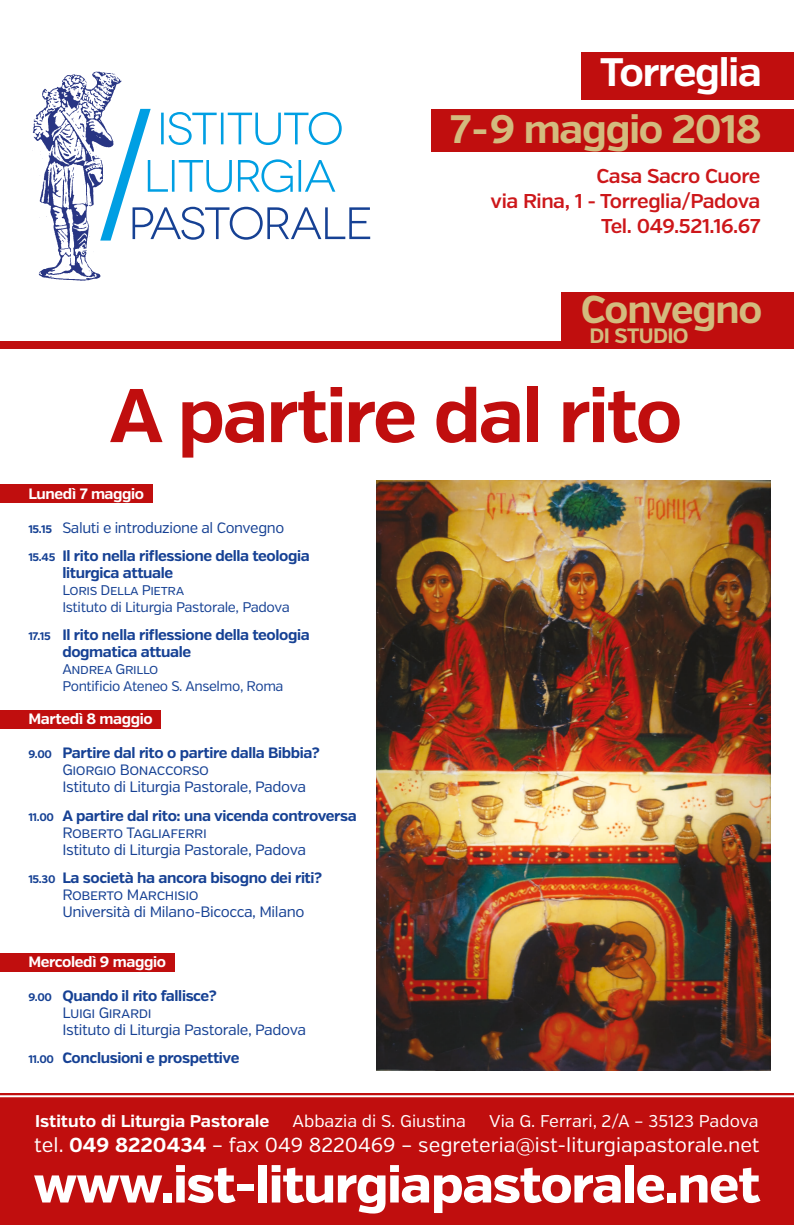
<style>
.page{position:relative;width:794px;height:1225px;background:#fff}
.page>*{position:absolute;margin:0;border:0;box-sizing:border-box;transform-origin:0 0}
.t1{font:700 75.9px "Verb";letter-spacing:-.03em;color:#c00e0e}
.t2{font:800 51.5px "Verb";letter-spacing:-.02em;color:#fff}
.t3{font:700 39.7px "Verb";letter-spacing:-.03em;color:#d3bb7e}
.t4{font:700 39.7px "Verb";letter-spacing:-.03em;color:#fff}
.t5{font:700 38.7px "Verb";color:#d3bb7e}
.t6{font:700 20.8px "Verb";letter-spacing:-.03em;color:#d3bb7e}
.t7{font:20.2px "Verb";color:#fff}
.t8{font:600 20px/25px "Verb";letter-spacing:-.02em;color:#cd171a;text-align:right}
.t9{font:17px "Verb";color:#fff}
.t10{font:700 17px "Verb";color:#fff}
.t11{font:15px/17px "Verb";letter-spacing:-.025em;color:#164194}
.t12{font:700 15px/28.3px "Verb";letter-spacing:-.025em;color:#164194}
.t13{font:700 15px "Verb";letter-spacing:-.025em;color:#fff}
.t14{font:14px/17px "Verb";letter-spacing:-.025em;color:#164194}
.s1{font-size:11px}
.s2{font-weight:400}
.s3{font-weight:300;color:#fff}
.s4{font-weight:700;color:#fff}
.s5{font-weight:700;font-size:11px}
.s6{font-weight:700}
</style>
<div class="page">
<img style="left:377px;top:481px;width:393px;height:590px">
<div style="left:432px;top:109px;width:362px;height:43px;background:#c00e0e"></div>
<div style="left:581px;top:53px;width:213px;height:47px;background:#c00e0e"></div>
<div style="left:0;top:292px;width:794px;height:57px;background:#c00e0e"></div>
<div style="left:0;top:265px;width:560px;height:76px;background:#fff"></div>
<div style="left:0;top:1093px;width:794px;height:132px;background:#c00e0e"></div>
<hr style="left:0;top:1095px;width:794px;height:2px;background:#fff">
<div style="left:0;top:484px;width:152px;height:19px;background:#c00e0e"></div>
<div style="left:0;top:710px;width:161px;height:19px;background:#c00e0e"></div>
<div style="left:0;top:953px;width:175px;height:18px;background:#c00e0e"></div>
<img style="left:32px;top:71px;width:90px;height:210px">
<svg style="left:100px;top:109px;width:270px;height:131px"></svg>
<h3 class="t4" style="left:600px;top:48px;width:163px">Torreglia</h3>
<h3 class="t3" style="left:450px;top:105px;width:313px">7-9 maggio 2018</h3>
<h3 class="t8" style="left:490px;top:164px;width:271px">Casa Sacro Cuore<br>via Rina, 1 - Torreglia/Padova<br>Tel. 049.521.16.67</h3>
<h3 class="t5" style="left:581px;top:286px;width:183px">Convegno</h3>
<h3 class="t6" style="left:589px;top:323px;width:101px">DI STUDIO</h3>
<h1 class="t1" style="left:109px;top:369px;width:574px">A partire dal rito</h1>
<p class="t13" style="left:28px;top:484px;width:117px">Lunedì 7 maggio</p>
<p class="t12" style="left:28px;top:513px;width:283px"><span class="s1">15.15</span> <span class="s2">Saluti e introduzione al Convegno<br></span><span class="s1">15.45</span> Il rito nella riflessione della teologia</p>
<p class="t12" style="left:62px;top:559px;width:112px">liturgica attuale</p>
<p class="t14" style="left:62px;top:582px;width:229px">Loris Della Pietra<br>Istituto di Liturgia Pastorale, Padova</p>
<p class="t12" style="left:62px;top:627px;width:249px;line-height:17px;text-indent:-34px"><span class="s1">17.15</span> Il rito nella riflessione della teologia dogmatica attuale</p>
<p class="t14" style="left:62px;top:661px;width:282px">Andrea Grillo<br>Pontificio Ateneo S. Anselmo, Roma<span class="s3">Martedì</span> <span class="s4">8</span></p>
<p class="t13" style="left:28px;top:710px;width:126px">Martedì 8 maggio</p>
<p class="t11" style="left:62px;top:745px;width:259px;text-indent:-34px"><span class="s5">9.00</span> <span class="s6">Partire dal rito o partire dalla Bibbia?<br></span>Giorgio Bonaccorso<br>Istituto di Liturgia Pastorale, Padova</p>
<p class="t11" style="left:62px;top:807px;width:296px;text-indent:-34px"><span class="s5">11.00</span> <span class="s6">A partire dal rito: una vicenda controversa<br></span>Roberto Tagliaferri<br>Istituto di Liturgia Pastorale, Padova</p>
<p class="t11" style="left:62px;top:869px;width:261px;text-indent:-34px"><span class="s5">15.30</span> <span class="s6">La società ha ancora bisogno dei riti?<br></span>Roberto Marchisio<br>Università di Milano-Bicocca, Milano</p>
<p class="t13" style="left:28px;top:952px;width:139px">Mercoledì 9 maggio</p>
<p class="t11" style="left:62px;top:987px;width:245px;text-indent:-34px"><span class="s5">9.00</span> <span class="s6">Quando il rito fallisce?<br></span>Luigi Girardi<br>Istituto di Liturgia Pastorale, Padova</p>
<p class="t12" style="left:28px;top:1044px;width:213px"><span class="s1">11.00</span> Conclusioni e prospettive</p>
<p class="t10" style="left:35px;top:1111px;width:236px">Istituto di Liturgia Pastorale</p>
<p class="t9" style="left:292px;top:1111px;width:175px">Abbazia di S. Giustina</p>
<p class="t9" style="left:489px;top:1111px;width:271px">Via G. Ferrari, 2/A – 35123 Padova</p>
<h3 class="t7" style="left:34px;top:1132px;width:727px">tel. <span class="s6">049 8220434</span> – fax 049 8220469 – segreteria@ist-liturgiapastorale.net</h3>
<h2 class="t2" style="left:33px;top:1153px;width:728px">www.ist-liturgiapastorale.net</h2>
</div>
